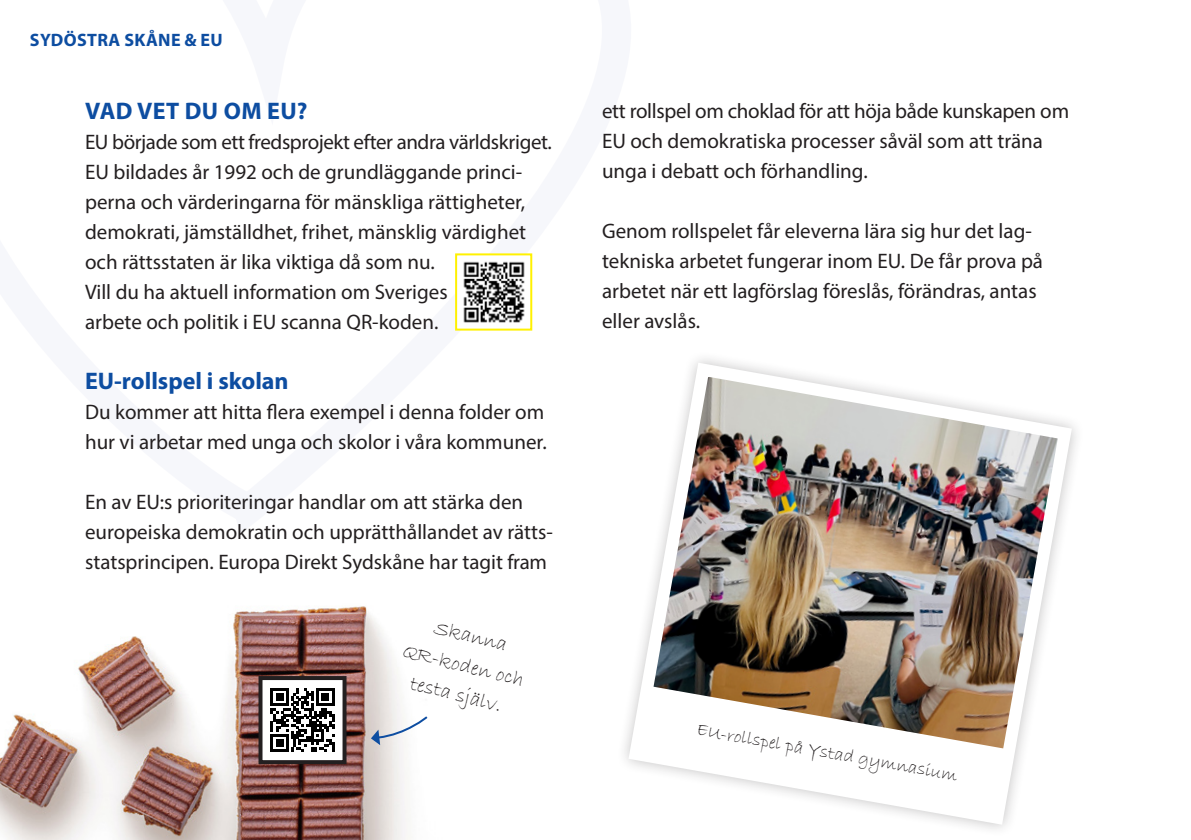
<style>
.page{position:relative;width:1191px;height:840px;background:#fff}
.page>*{position:absolute;margin:0;border:0;box-sizing:border-box;transform-origin:0 0}
.t1{font:700 24px "Myriad Pro";color:#0d4da1}
.t2{font:700 24px "Myriad Pro";letter-spacing:.02em;color:#0d4da1}
.t3{font:21px/30px "Myriad Pro";color:#231f20}
.t4{font:21px/30px "Bradley Hand ITC";color:#231f20;text-align:center}
.t5{font:18.8px "Bradley Hand ITC";color:#231f20}
.t6{font:700 18px "Myriad Pro";letter-spacing:.02em;color:#0d4da1}
</style>
<div class="page">
<img style="left:0;top:606px;width:410px;height:233px">
<img style="left:624px;top:358px;width:453px;height:471px">
<div style="left:260px;top:677px;width:84px;height:84px;background:#fff"></div>
<svg style="left:271px;top:688px;width:63px;height:63px"></svg>
<div style="left:258px;top:675px;width:88px;height:88px;border:4px solid #231f20"></div>
<svg style="left:371px;top:714px;width:57px;height:30px"></svg>
<img style="left:463px;top:261px;width:62px;height:62px">
<div style="left:455px;top:253px;width:77px;height:77px;border:2px solid #fff101"></div>
<p class="t6" style="left:30px;top:28px;width:194px">SYDÖSTRA SKÅNE &amp; EU</p>
<p class="t2" style="left:85px;top:95px;width:224px">VAD VET DU OM EU?</p>
<p class="t3" style="left:85px;top:126px;width:468px">EU började som ett fredsprojekt efter andra världskriget.<br>EU bildades år 1992 och de grundläggande princi&shy;perna och värderingarna för mänskliga rättigheter, demokrati, jämställdhet, frihet, mänsklig värdighet och rättsstaten är lika viktiga då som nu.<br>Vill du ha aktuell information om Sveriges<br>arbete och politik i EU scanna QR-koden.</p>
<p class="t1" style="left:85px;top:365px;width:205px">EU-rollspel i skolan</p>
<p class="t3" style="left:85px;top:396px;width:463px">Du kommer att hitta flera exempel i denna folder om hur vi arbetar med unga och skolor i våra kommuner.</p>
<p class="t3" style="left:85px;top:486px;width:469px">En av EU:s prioriteringar handlar om att stärka den europeiska demokratin och upprätthållandet av rätts&shy;statsprincipen. Europa Direkt Sydskåne har tagit fram</p>
<p class="t4" style="left:414px;top:606px;width:126px;rotate:14deg">Skanna<br>QR-koden och testa själv.</p>
<p class="t3" style="left:602px;top:95px;width:469px">ett rollspel om choklad för att höja både kunskapen om<br>EU och demokratiska processer såväl som att träna unga i debatt och förhandling.</p>
<p class="t3" style="left:602px;top:215px;width:442px">Genom rollspelet får eleverna lära sig hur det lag&shy;tekniska arbetet fungerar inom EU. De får prova på arbetet när ett lagförslag föreslås, förändras, antas eller avslås.</p>
<p class="t5" style="left:699px;top:717px;width:266px;rotate:10deg">EU-rollspel på Ystad gymnasium</p>
</div>
